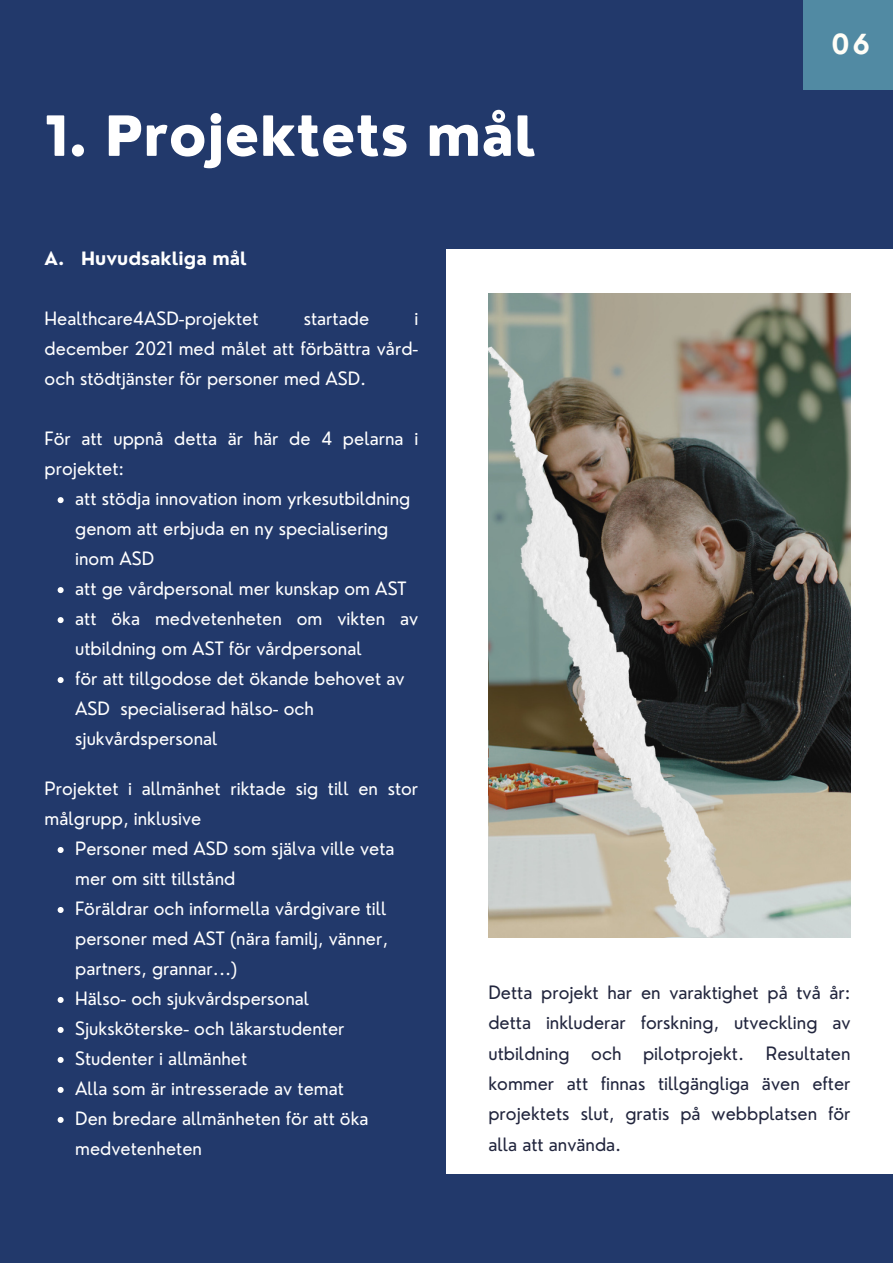
<style>
.page{position:relative;width:893px;height:1264px;background:#fff}
.page>*{position:absolute;margin:0;border:0;box-sizing:border-box;transform-origin:0 0}
.t1{font:800 54px "Nourd";color:#fff}
.t2{font:700 27px "Nourd";color:#fffef7}
.t3{font:18px/30px "Nourd";color:#fff}
.t4{font:18px/30.3px "Nourd";color:#22263e;text-align:justify}
.t5{font:700 18px "Nourd";color:#fff}
</style>
<div class="page">
<div style="left:0;top:0;width:892px;height:1262px;background:#22396b"></div>
<div style="left:446px;top:249px;width:446px;height:924px;background:#fff"></div>
<div style="left:803px;top:0;width:89px;height:89px;background:#518aa3"></div>
<img style="left:488px;top:294px;width:362px;height:643px">
<img style="left:488px;top:346px;width:241px;height:591px">
<svg style="left:58px;top:497px;width:6px;height:6px"></svg>
<svg style="left:58px;top:587px;width:6px;height:6px"></svg>
<svg style="left:58px;top:617px;width:6px;height:6px"></svg>
<svg style="left:58px;top:677px;width:6px;height:6px"></svg>
<svg style="left:58px;top:847px;width:6px;height:6px"></svg>
<svg style="left:58px;top:907px;width:6px;height:6px"></svg>
<svg style="left:58px;top:997px;width:6px;height:5px"></svg>
<svg style="left:58px;top:1027px;width:6px;height:5px"></svg>
<svg style="left:58px;top:1056px;width:6px;height:6px"></svg>
<svg style="left:58px;top:1086px;width:6px;height:6px"></svg>
<svg style="left:58px;top:1116px;width:6px;height:6px"></svg>
<p class="t1" style="left:45px;top:102px;width:492px">1. Projektets mål</p>
<p class="t5" style="left:45px;top:247px;width:204px">A. Huvudsakliga mål</p>
<p class="t3" style="left:45px;top:303px;width:215px">Healthcare4ASD-projektet</p>
<p class="t3" style="left:304px;top:303px;width:67px">startade</p>
<p class="t3" style="left:45px;top:303px;width:375px;text-align:justify;text-indent:369px">i december 2021 med målet att förbättra vård&shy;och stödtjänster för personer med ASD.</p>
<p class="t3" style="left:45px;top:423px;width:375px">För att uppnå detta är här de 4 pelarna i projektet:</p>
<p class="t3" style="left:75px;top:483px;width:337px">att stödja innovation inom yrkesutbildning genom att erbjuda en ny specialisering inom ASD</p>
<p class="t3" style="left:75px;top:573px;width:333px">att ge vårdpersonal mer kunskap om AST</p>
<p class="t3" style="left:75px;top:603px;width:344px">att öka medvetenheten om vikten av utbildning om AST för vårdpersonal</p>
<p class="t3" style="left:75px;top:663px;width:331px">för att tillgodose det ökande behovet av<br>ASD specialiserad hälso- och sjukvårdspersonal</p>
<p class="t3" style="left:45px;top:773px;width:375px">Projektet i allmänhet riktade sig till en stor målgrupp, inklusive</p>
<p class="t2" style="left:830px;top:27px;width:41px">06</p>
<p class="t3" style="left:75px;top:833px;width:321px">Personer med ASD som själva ville veta mer om sitt tillstånd</p>
<p class="t3" style="left:75px;top:893px;width:314px;text-align:justify">Föräldrar och informella vårdgivare till personer med AST (nära familj, vänner, partners, grannar...)</p>
<p class="t3" style="left:75px;top:983px;width:235px">Hälso- och sjukvårdspersonal</p>
<p class="t3" style="left:75px;top:1013px;width:271px">Sjuksköterske- och läkarstudenter</p>
<p class="t3" style="left:75px;top:1043px;width:173px">Studenter i allmänhet</p>
<p class="t3" style="left:75px;top:1073px;width:270px">Alla som är intresserade av temat</p>
<p class="t3" style="left:75px;top:1103px;width:295px">Den bredare allmänheten för att öka medvetenheten</p>
<p class="t4" style="left:488px;top:977px;width:363px">Detta projekt har en varaktighet på två år: detta inkluderar forskning, utveckling av utbildning och pilotprojekt. Resultaten kommer att finnas tillgängliga även efter projektets slut, gratis på webbplatsen för alla att använda.</p>
</div>
